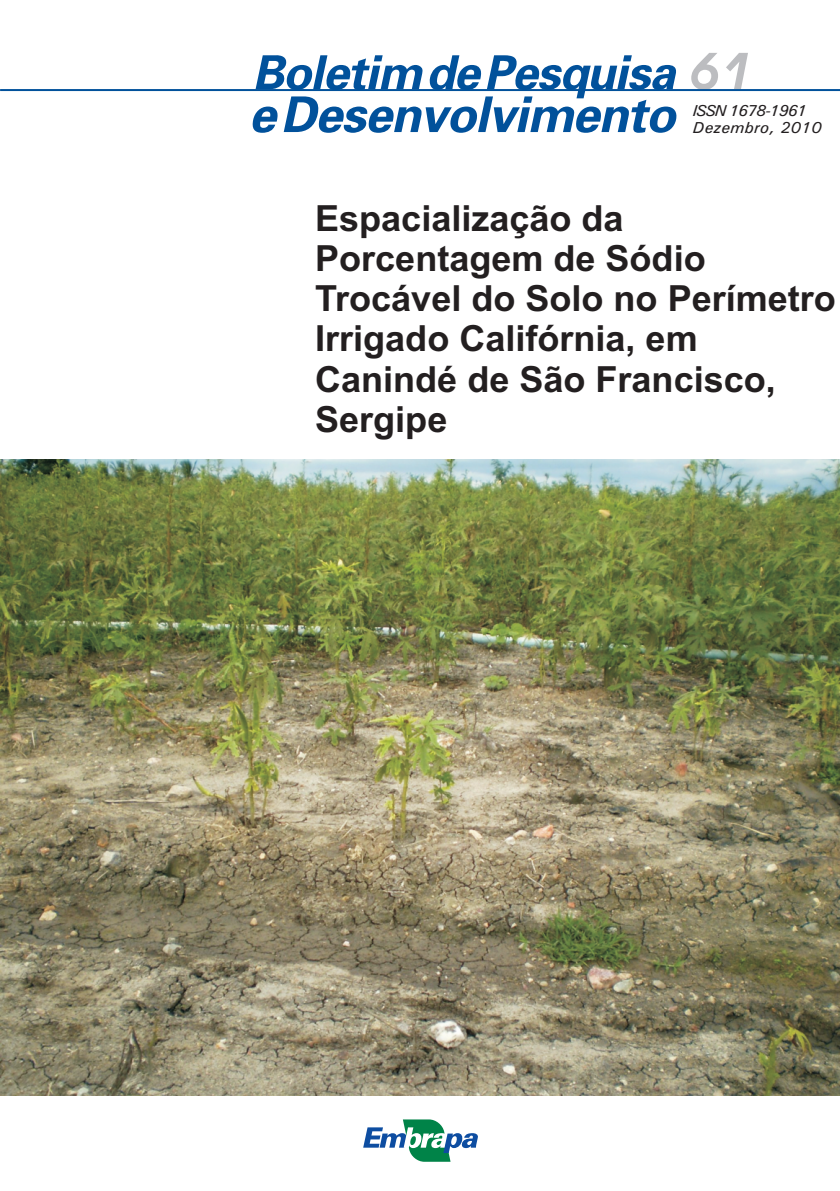
<style>
.page{position:relative;width:840px;height:1191px;background:#fff}
.page>*{position:absolute;margin:0;border:0;box-sizing:border-box;transform-origin:0 0}
.t1{font:italic 700 51.2px "Avant Garde IT Cby BT";color:#bcbdc0}
.t2{font:700 36px/40.2px "Arial";color:#231f20}
.t3{font:italic 500 16px/17.2px "Univers";letter-spacing:.015em;color:#231f20}
</style>
<div class="page">
<svg style="left:251px;top:55px;width:426px;height:78px"></svg>
<hr style="left:0;top:89px;width:839px;height:2px;background:#01519b">
<svg style="left:363px;top:1119px;width:115px;height:42px"></svg>
<img style="left:0;top:459px;width:839px;height:637px">
<h1 class="t1" style="left:690px;top:50px;width:63px">61</h1>
<p class="t3" style="left:692px;top:103px;width:130px">ISSN 1678-1961<br>Dezembro, 2010</p>
<p class="t2" style="left:315px;top:201px;width:522px">Espacialização da<br>Porcentagem de Sódio<br>Trocável do Solo no Perímetro<br>Irrigado Califórnia, em<br>Canindé de São Francisco,<br>Sergipe</p>
</div>
